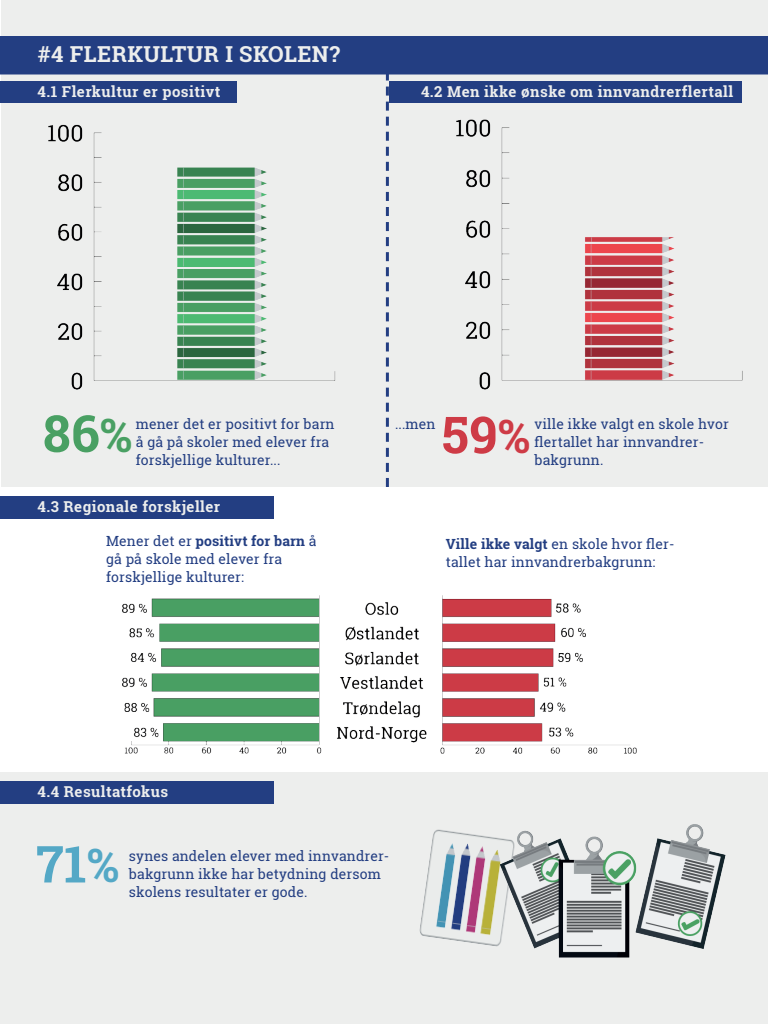
<style>
.page{position:relative;width:768px;height:1024px;background:#fff}
.page>*{position:absolute;margin:0;border:0;box-sizing:border-box;transform-origin:0 0}
.t1{font:700 51px "Roboto Slab";color:#49a063}
.t2{font:700 51px "Roboto Slab";color:#54a8c6}
.t3{font:700 51px "Roboto Slab";color:#ce3b46}
.t4{font:700 22px "Roboto Slab";letter-spacing:.02em;color:#edeeed}
.t5{font:700 15px "Roboto Slab";letter-spacing:.03em;color:#edeeed}
.t6{font:14px/18px "Roboto Slab";letter-spacing:.01em;color:#233e82}
.s1{font-size:46px}
.s2{font-weight:700}
</style>
<div class="page">
<div style="left:2px;top:1px;width:766px;height:486px;background:#edeeed"></div>
<div style="left:0;top:772px;width:768px;height:252px;background:#edeeed"></div>
<div style="left:2px;top:38px;width:764px;height:35px;background:#233e82"></div>
<div style="left:0;top:36px;width:768px;height:38px;border:3px solid #233e82"></div>
<img style="left:48px;top:124px;width:288px;height:266px">
<img style="left:456px;top:119px;width:287px;height:271px">
<img style="left:419px;top:829px;width:68px;height:116px">
<img style="left:459px;top:838px;width:28px;height:103px">
<img style="left:429px;top:835px;width:36px;height:101px">
<img style="left:473px;top:841px;width:14px;height:102px">
<img style="left:487px;top:824px;width:239px;height:134px">
<svg style="left:386px;top:72px;width:3px;height:415px"></svg>
<div style="left:0;top:81px;width:237px;height:22px;background:#233e82"></div>
<div style="left:0;top:781px;width:274px;height:22px;background:#233e82"></div>
<div style="left:0;top:496px;width:274px;height:22px;background:#233e82"></div>
<div style="left:389px;top:81px;width:352px;height:22px;background:#233e82"></div>
<img style="left:122px;top:595px;width:515px;height:159px">
<h2 class="t4" style="left:38px;top:39px;width:303px">#4 FLERKULTUR I SKOLEN?</h2>
<p class="t5" style="left:38px;top:81px;width:184px">4.1 Flerkultur er positivt</p>
<p class="t5" style="left:421px;top:81px;width:314px">4.2 Men ikke ønske om innvandrerflertall</p>
<h1 class="t1" style="left:43px;top:398px;width:91px">86<span class="s1">%</span></h1>
<p class="t6" style="left:136px;top:414px;width:200px">mener det er positivt for barn å gå på skoler med elever fra forskjellige kulturer...</p>
<p class="t5" style="left:38px;top:496px;width:184px">4.3 Regionale forskjeller</p>
<h1 class="t3" style="left:442px;top:400px;width:90px">59<span class="s1">%</span></h1>
<p class="t6" style="left:535px;top:414px;width:196px">ville ikke valgt en skole hvor flertallet har innvandrer&shy;bakgrunn.</p>
<p class="t6" style="left:395px;top:414px;width:42px">...men</p>
<p class="t6" style="left:106px;top:532px;width:212px">Mener det er <span class="s2">positivt for barn</span> å gå på skole med elever fra forskjellige kulturer:</p>
<p class="t6" style="left:446px;top:535px;width:230px"><span class="s2">Ville ikke valgt</span> en skole hvor fler&shy;tallet har innvandrerbakgrunn:</p>
<p class="t5" style="left:38px;top:781px;width:132px">4.4 Resultatfokus</p>
<h1 class="t2" style="left:36px;top:829px;width:85px">71<span class="s1">%</span></h1>
<p class="t6" style="left:129px;top:847px;width:262px">synes andelen elever med innvandrer&shy;bakgrunn ikke har betydning dersom skolens resultater er gode.</p>
</div>
